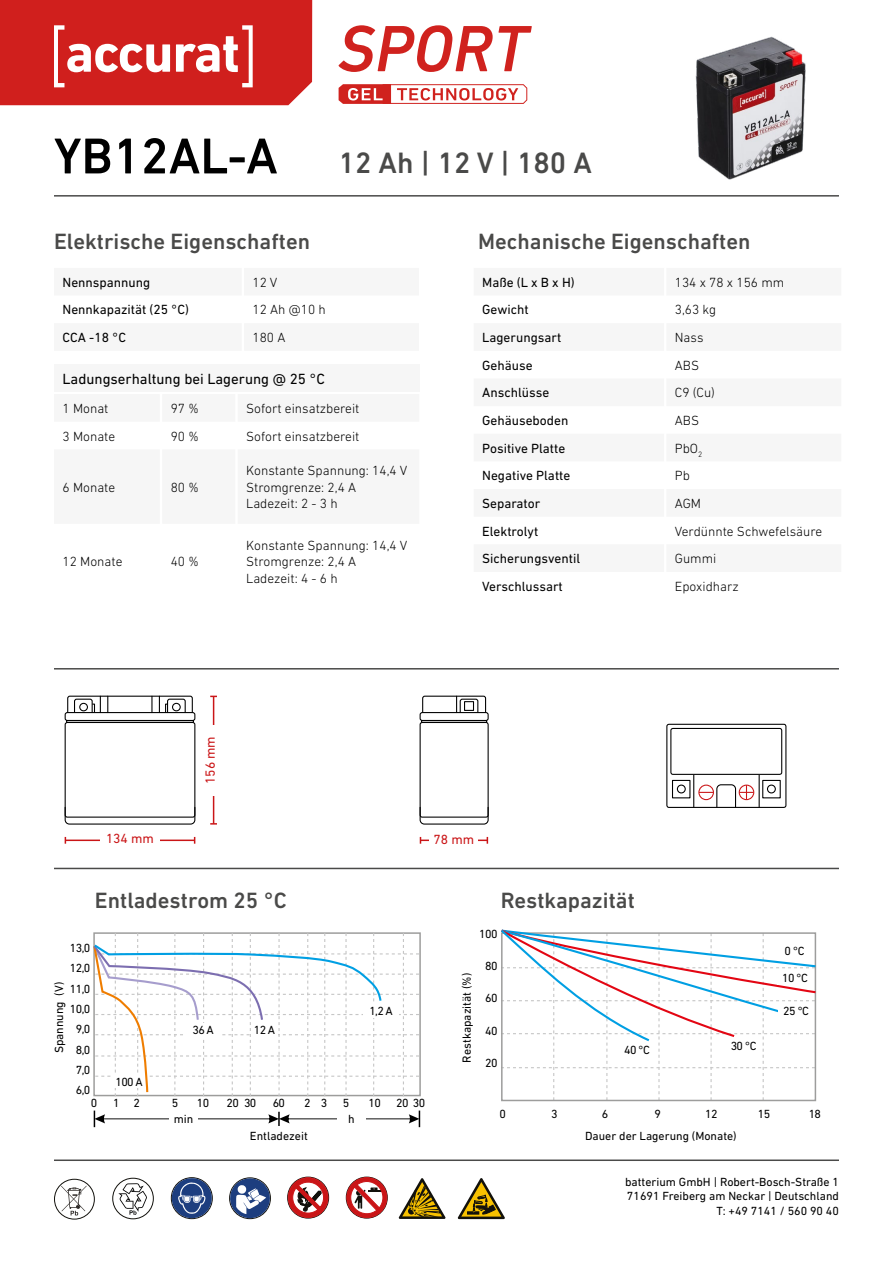
<style>
.page{position:relative;width:893px;height:1263px;background:#fff}
.page>*{position:absolute;margin:0;border:0;box-sizing:border-box;transform-origin:0 0}
.t1{font:500 30px "DIN Next LT Pro";color:#4a4a49}
.t2{font:500 22.5px "DIN Next LT Pro";color:#4a4a49}
.t3{font:15px "DIN Next LT Pro";color:#000}
.t4{font:300 13.5px/27.6px "DIN Next LT Pro";color:#000}
.t5{font:13.5px/27.6px "DIN Next LT Pro";color:#000}
.t6{font:13.5px "DIN Next LT Pro";color:#ca1517}
.t7{font:12px/20.4px "DIN Next LT Pro";color:#000;text-align:right}
.s1{font-size:51.15px;color:#000}
</style>
<div class="page">
<svg style="left:0;top:0;width:312px;height:105px"></svg>
<svg style="left:338px;top:25px;width:194px;height:47px"></svg>
<svg style="left:339px;top:84px;width:188px;height:20px"></svg>
<svg style="left:54px;top:1179px;width:40px;height:40px"></svg>
<div style="left:54px;top:1179px;width:41px;height:40px;border:1px solid #12110c;border-radius:50%"></div>
<svg style="left:61px;top:1185px;width:26px;height:30px"></svg>
<div style="left:346px;top:1177px;width:41px;height:41px;border:1px solid #12110c;border-radius:50%"></div>
<svg style="left:347px;top:1177px;width:40px;height:41px"></svg>
<div style="left:171px;top:1177px;width:41px;height:42px;border:1px solid #12110c;border-radius:50%"></div>
<svg style="left:172px;top:1178px;width:40px;height:40px"></svg>
<div style="left:229px;top:1178px;width:42px;height:41px;border:1px solid #12110c;border-radius:50%"></div>
<svg style="left:229px;top:1178px;width:41px;height:40px"></svg>
<div style="left:288px;top:1177px;width:41px;height:41px;border:1px solid #12110c;border-radius:50%"></div>
<svg style="left:288px;top:1177px;width:40px;height:41px"></svg>
<svg style="left:458px;top:1178px;width:47px;height:41px"></svg>
<svg style="left:399px;top:1178px;width:47px;height:41px"></svg>
<div style="left:112px;top:1178px;width:42px;height:41px;border:1px solid #12110c;border-radius:50%"></div>
<svg style="left:118px;top:1183px;width:29px;height:32px"></svg>
<hr style="left:54px;top:195px;width:785px;height:2px;background:#4a4a49">
<hr style="left:54px;top:1159px;width:785px;height:2px;background:#4a4a49">
<hr style="left:54px;top:868px;width:785px;height:1px;background:#4a4a49">
<hr style="left:54px;top:668px;width:785px;height:1px;background:#4a4a49">
<div style="left:54px;top:364px;width:365px;height:28px;background:#f6f6f6"></div>
<svg style="left:94px;top:1110px;width:326px;height:17px"></svg>
<div style="left:169px;top:1114px;width:29px;height:13px;background:#fff"></div>
<div style="left:337px;top:1114px;width:29px;height:13px;background:#fff"></div>
<svg style="left:501px;top:929px;width:316px;height:171px"></svg>
<div style="left:619px;top:1042px;width:36px;height:15px;background:#fff"></div>
<div style="left:726px;top:1038px;width:35px;height:15px;background:#fff"></div>
<div style="left:778px;top:1003px;width:36px;height:15px;background:#fff"></div>
<div style="left:777px;top:969px;width:36px;height:15px;background:#fff"></div>
<div style="left:778px;top:943px;width:33px;height:15px;background:#fff"></div>
<svg style="left:93px;top:933px;width:326px;height:163px"></svg>
<hr style="left:65px;top:839px;width:130px;height:2px;background:#ca1517">
<hr style="left:420px;top:839px;width:67px;height:2px;background:#ca1517">
<hr style="left:213px;top:696px;width:1px;height:128px;background:#ca1517">
<svg style="left:210px;top:823px;width:7px;height:2px"></svg>
<div style="left:100px;top:832px;width:60px;height:18px;background:#fff"></div>
<div style="left:429px;top:833px;width:49px;height:18px;background:#fff"></div>
<div style="left:205px;top:725px;width:18px;height:70px;background:#fff"></div>
<div style="left:65px;top:722px;width:130px;height:96px;border:1px solid #000;border-radius:2px"></div>
<div style="left:420px;top:722px;width:69px;height:96px;border:1px solid #000;border-radius:2px"></div>
<div style="left:65px;top:712px;width:130px;height:9px;border:1px solid #000;border-radius:2px"></div>
<div style="left:420px;top:712px;width:69px;height:9px;border:1px solid #000;border-radius:2px"></div>
<div style="left:66px;top:720px;width:128px;height:3px;border:1px solid #000"></div>
<div style="left:421px;top:720px;width:66px;height:3px;border:1px solid #000"></div>
<svg style="left:64px;top:806px;width:132px;height:19px"></svg>
<svg style="left:419px;top:806px;width:70px;height:19px"></svg>
<svg style="left:67px;top:695px;width:126px;height:18px"></svg>
<svg style="left:422px;top:695px;width:65px;height:18px"></svg>
<div style="left:698px;top:784px;width:16px;height:16px;border:1px solid #ca1517;border-radius:50%"></div>
<div style="left:739px;top:784px;width:15px;height:16px;border:1px solid #ca1517;border-radius:50%"></div>
<div style="left:666px;top:724px;width:120px;height:84px;border:1px solid #000;border-radius:2px"></div>
<div style="left:670px;top:728px;width:112px;height:47px;border:1px solid #000;border-radius:2px"></div>
<div style="left:672px;top:780px;width:18px;height:18px;border:1px solid #000"></div>
<div style="left:762px;top:780px;width:19px;height:18px;border:1px solid #000"></div>
<div style="left:677px;top:784px;width:9px;height:9px;border:1px solid #000;border-radius:50%"></div>
<div style="left:767px;top:784px;width:9px;height:9px;border:1px solid #000;border-radius:50%"></div>
<hr style="left:693px;top:775px;width:1px;height:32px;background:#000">
<hr style="left:759px;top:775px;width:1px;height:32px;background:#000">
<svg style="left:699px;top:784px;width:54px;height:24px"></svg>
<img style="left:695px;top:36px;width:111px;height:144px">
<h1 class="t1" style="left:54px;top:146px;width:539px"><span class="s1">YB12AL-A</span> 12 Ah | 12 V | 180 A</h1>
<h2 class="t2" style="left:54px;top:229px;width:258px">Elektrische Eigenschaften</h2>
<h2 class="t2" style="left:478px;top:229px;width:274px">Mechanische Eigenschaften</h2>
<p class="t4" style="left:253px;top:268px;width:75px">12 V<br>12 Ah @10 h<br>180 A</p>
<p class="t5" style="left:63px;top:268px;width:128px">Nennspannung<br>Nennkapazität (25 °C)<br>CCA -18 °C</p>
<p class="t3" style="left:63px;top:370px;width:264px">Ladungserhaltung bei Lagerung @ 25 °C</p>
<p class="t4" style="left:63px;top:394px;width:54px">1 Monat<br>3 Monate</p>
<p class="t4" style="left:63px;top:473px;width:54px">6 Monate</p>
<p class="t4" style="left:63px;top:547px;width:61px">12 Monate</p>
<p class="t4" style="left:171px;top:394px;width:30px">97 %<br>90 %</p>
<p class="t4" style="left:171px;top:473px;width:30px">80 %</p>
<p class="t4" style="left:171px;top:547px;width:30px">40 %</p>
<p class="t4" style="left:246px;top:394px;width:115px">Sofort einsatzbereit<br>Sofort einsatzbereit</p>
<p class="t4" style="left:246px;top:462px;width:163px;line-height:16.5px">Konstante Spannung: 14,4 V<br>Stromgrenze: 2,4 A<br>Ladezeit: 2 - 3 h</p>
<p class="t4" style="left:246px;top:537px;width:163px;line-height:16.5px">Konstante Spannung: 14,4 V<br>Stromgrenze: 2,4 A<br>Ladezeit: 4 - 6 h</p>
<p class="t5" style="left:482px;top:268px;width:99px">Maße (L x B x H)<br>Gewicht<br>Lagerungsart<br>Gehäuse<br>Anschlüsse<br>Gehäuseboden<br>Positive Platte<br>Negative Platte<br>Separator<br>Elektrolyt<br>Sicherungsventil<br>Verschlussart</p>
<p class="t4" style="left:675px;top:268px;width:149px">134 x 78 x 156 mm<br>3,63 kg<br>Nass<br>ABS<br>C9 (Cu)<br>ABS<br>PbO<sub>2<br></sub>Pb<br>AGM<br>Verdünnte Schwefelsäure<br>Gummi<br>Epoxidharz</p>
<p class="t6" style="left:202px;top:784px;width:50px;rotate:-90deg">156 mm</p>
<p class="t6" style="left:106px;top:830px;width:50px">134 mm</p>
<p class="t6" style="left:434px;top:831px;width:42px">78 mm</p>
<h2 class="t2" style="left:95px;top:887px;width:193px">Entladestrom 25 °C</h2>
<h2 class="t2" style="left:501px;top:887px;width:136px">Restkapazität</h2>
<p class="t7" style="left:70px;top:937px;width:22px;text-align:center">13,0<br>12,0<br>11,0<br>10,0<br>9,0<br>8,0<br>7,0<br>6,0</p>
<p class="t7" style="left:49px;top:1053px;width:73px;rotate:-90deg">Spannung (V)</p>
<p class="t7" style="left:115px;top:1071px;width:29px">100 A</p>
<p class="t7" style="left:192px;top:1020px;width:23px">36 A</p>
<p class="t7" style="left:254px;top:1020px;width:23px">12 A</p>
<p class="t7" style="left:369px;top:1001px;width:25px">1,2 A</p>
<p class="t7" style="left:91px;top:1092px;width:8px">0</p>
<p class="t7" style="left:113px;top:1092px;width:28px">1 2</p>
<p class="t7" style="left:172px;top:1092px;width:8px">5</p>
<p class="t7" style="left:197px;top:1092px;width:14px">10</p>
<p class="t7" style="left:227px;top:1092px;width:31px">20 30</p>
<p class="t7" style="left:273px;top:1092px;width:14px">60</p>
<p class="t7" style="left:304px;top:1092px;width:24px">2 3</p>
<p class="t7" style="left:343px;top:1092px;width:8px">5</p>
<p class="t7" style="left:368px;top:1092px;width:14px">10</p>
<p class="t7" style="left:396px;top:1092px;width:31px">20 30</p>
<p class="t7" style="left:174px;top:1108px;width:21px">min</p>
<p class="t7" style="left:348px;top:1108px;width:8px">h</p>
<p class="t7" style="left:250px;top:1126px;width:59px">Entladezeit</p>
<p class="t7" style="left:479px;top:923px;width:20px">100</p>
<p class="t7" style="left:485px;top:956px;width:14px">80</p>
<p class="t7" style="left:485px;top:988px;width:14px">60</p>
<p class="t7" style="left:485px;top:1020px;width:14px">40</p>
<p class="t7" style="left:485px;top:1052px;width:14px">20</p>
<p class="t7" style="left:456px;top:1062px;width:91px;rotate:-90deg">Restkapazität (%)</p>
<p class="t7" style="left:624px;top:1040px;width:27px">40 °C</p>
<p class="t7" style="left:731px;top:1036px;width:27px">30 °C</p>
<p class="t7" style="left:785px;top:940px;width:21px">0 °C</p>
<p class="t7" style="left:782px;top:967px;width:27px">10 °C</p>
<p class="t7" style="left:783px;top:1001px;width:27px">25 °C</p>
<p class="t7" style="left:500px;top:1104px;width:8px">0</p>
<p class="t7" style="left:551px;top:1104px;width:8px">3</p>
<p class="t7" style="left:602px;top:1104px;width:8px">6</p>
<p class="t7" style="left:654px;top:1104px;width:8px">9</p>
<p class="t7" style="left:705px;top:1104px;width:14px">12</p>
<p class="t7" style="left:758px;top:1104px;width:14px">15</p>
<p class="t7" style="left:809px;top:1104px;width:14px">18</p>
<p class="t7" style="left:585px;top:1126px;width:153px">Dauer der Lagerung (Monate)</p>
<p class="t7" style="left:625px;top:1175px;width:215px;line-height:14.2px">batterium GmbH | Robert-Bosch-Straße 1<br>71691 Freiberg am Neckar | Deutschland<br>T: +49 7141 / 560 90 40</p>
</div>
